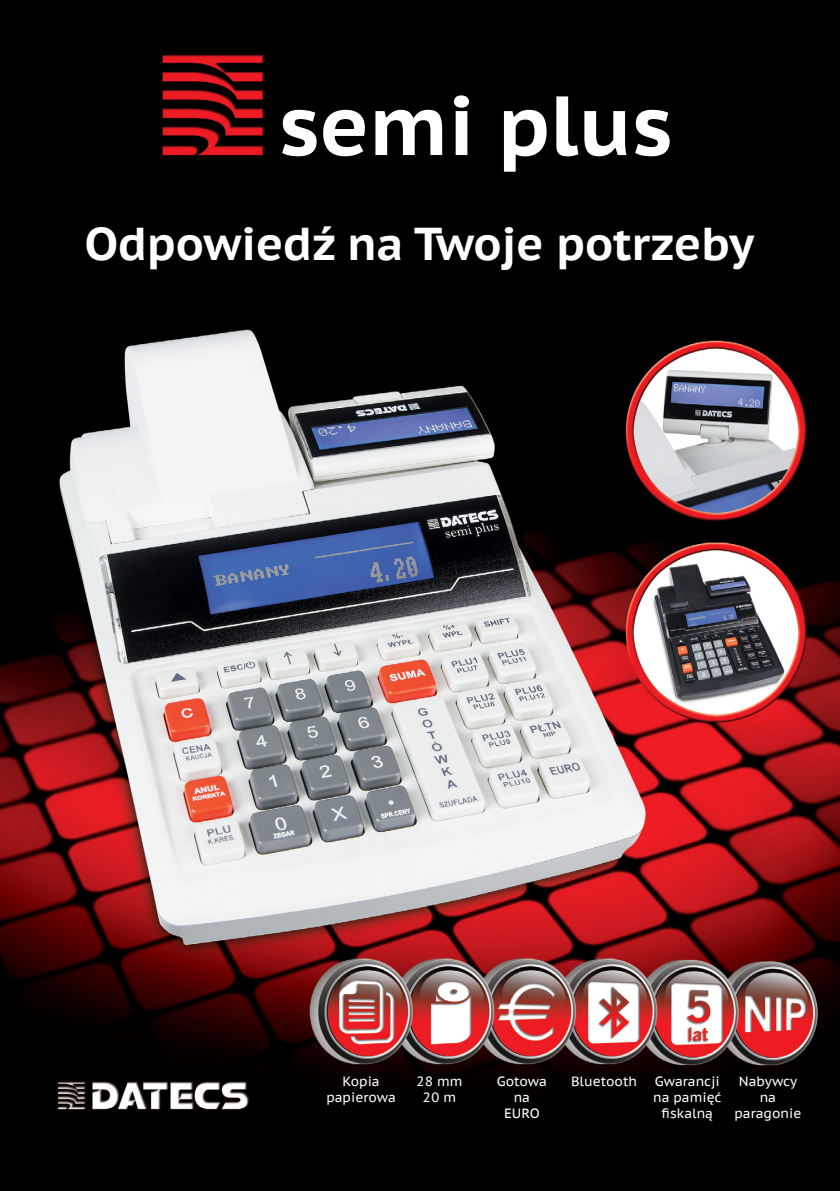
<style>
.page{position:relative;width:840px;height:1191px;background:#fff}
.page>*{position:absolute;margin:0;border:0;box-sizing:border-box;transform-origin:0 0}
.tabela_bold{font:700 83.8px "PT Sans Caption";color:#fff}
.tabela_bold-2{font:700 45.8px "PT Sans Caption";color:#fff}
.tabela_bold-3{font:13.4px "PT Sans Caption";color:#fff}
</style>
<div class="page">
<img style="left:0;top:0;width:839px;height:1191px">
<p class="tabela_bold" style="left:279px;top:70px;width:395px">semi plus</p>
<p class="tabela_bold-2" style="left:85px;top:214px;width:670px">Odpowiedź na Twoje potrzeby</p>
<p class="tabela_bold-3" style="left:342px;top:1072px;width:39px">Kopia</p>
<p class="tabela_bold-3" style="left:326px;top:1088px;width:71px">papierowa</p>
<p class="tabela_bold-3" style="left:416px;top:1072px;width:48px">28 mm</p>
<p class="tabela_bold-3" style="left:422px;top:1088px;width:35px">20 m</p>
<p class="tabela_bold-3" style="left:496px;top:1072px;width:52px">Gotowa</p>
<p class="tabela_bold-3" style="left:513px;top:1088px;width:18px">na</p>
<p class="tabela_bold-3" style="left:503px;top:1104px;width:37px">EURO</p>
<p class="tabela_bold-3" style="left:570px;top:1072px;width:67px">Bluetooth</p>
<p class="tabela_bold-3" style="left:654px;top:1072px;width:67px">Gwarancji</p>
<p class="tabela_bold-3" style="left:652px;top:1088px;width:70px">na pamięć</p>
<p class="tabela_bold-3" style="left:661px;top:1104px;width:53px">fiskalną</p>
<p class="tabela_bold-3" style="left:738px;top:1072px;width:60px">Nabywcy</p>
<p class="tabela_bold-3" style="left:759px;top:1088px;width:18px">na</p>
<p class="tabela_bold-3" style="left:734px;top:1104px;width:68px">paragonie</p>
</div>
